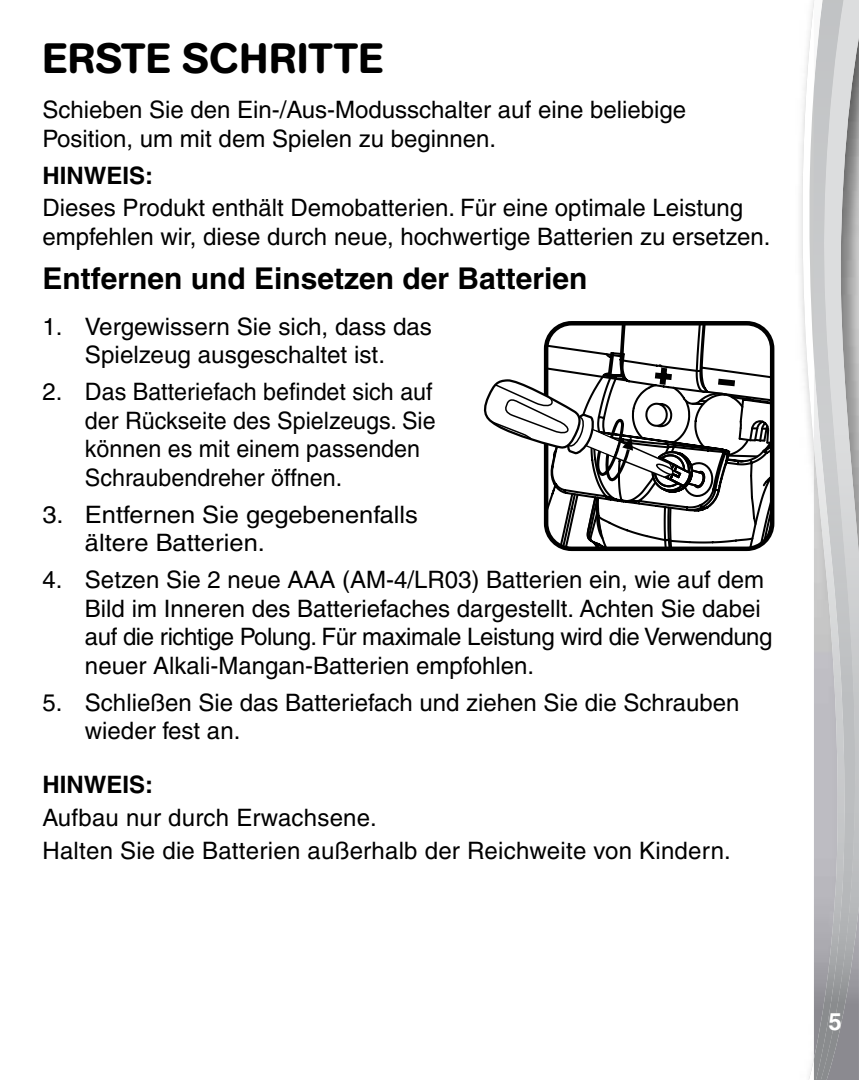
<style>
.page{position:relative;width:859px;height:1080px;background:#fff}
.page>*{position:absolute;margin:0;border:0;box-sizing:border-box;transform-origin:0 0}
.t1{font:500 42px "AG Book Rounded";letter-spacing:.02em;color:#000}
.t2{font:700 30px "Helvetica";color:#000}
.t3{font:500 24px/28.5px "Helvetica";color:#000}
.t4{font:500 24px/28.5px "Helvetica";color:#000;scale:1.06 1}
.t5{font:700 24px "Helvetica";color:#000}
.t6{font:700 24px "Helvetica";color:#fff}
</style>
<div class="page">
<svg style="left:802px;top:0;width:12px;height:1080px"></svg>
<img style="left:847px;top:906px;width:12px;height:174px">
<svg style="left:847px;top:0;width:12px;height:906px;background:#b6b7b8"></svg>
<img style="left:814px;top:0;width:33px;height:1080px">
<div style="left:544px;top:321px;width:230px;height:230px;border:4px solid #000;border-radius:26px"></div>
<svg style="left:483px;top:323px;width:289px;height:226px"></svg>
<h1 class="t1" style="left:42px;top:33px;width:342px">ERSTE SCHRITTE</h1>
<p class="t3" style="left:42px;top:95px;width:645px">Schieben Sie den Ein-/Aus-Modusschalter auf eine beliebige<br>Position, um mit dem Spielen zu beginnen.</p>
<p class="t5" style="left:42px;top:160px;width:112px">HINWEIS:</p>
<p class="t3" style="left:42px;top:194px;width:730px">Dieses Produkt enthält Demobatterien. Für eine optimale Leistung empfehlen wir, diese durch neue, hochwertige Batterien zu ersetzen.</p>
<p class="t2" style="left:42px;top:260px;width:547px">Entfernen und Einsetzen der Batterien</p>
<p class="t3" style="left:42px;top:312px;width:391px;text-align:center">1. Vergewissern Sie sich, dass das<br>Spielzeug ausgeschaltet ist.</p>
<p class="t3" style="left:85px;top:378px;width:352px;text-indent:-43px">2. Das Batteriefach befindet sich auf der Rückseite des Spielzeugs. Sie können es mit einem passenden<br>Schraubendreher öffnen.</p>
<p class="t4" style="left:85px;top:500px;width:316px;text-indent:-43px">3. Entfernen Sie gegebenenfalls ältere Batterien.</p>
<p class="t3" style="left:85px;top:566px;width:689px;text-indent:-43px">4. Setzen Sie 2 neue AAA (AM-4/LR03) Batterien ein, wie auf dem Bild im Inneren des Batteriefaches dargestellt. Achten Sie dabei auf die richtige Polung. Für maximale Leistung wird die Verwendung neuer Alkali-Mangan-Batterien empfohlen.</p>
<p class="t3" style="left:85px;top:688px;width:656px;text-indent:-43px">5. Schließen Sie das Batteriefach und ziehen Sie die Schrauben wieder fest an.</p>
<p class="t5" style="left:42px;top:770px;width:112px">HINWEIS:</p>
<p class="t3" style="left:42px;top:801px;width:690px;line-height:33px">Aufbau nur durch Erwachsene.<br>Halten Sie die Batterien außerhalb der Reichweite von Kindern.</p>
<p class="t6" style="left:828px;top:1007px;width:15px">5</p>
</div>
